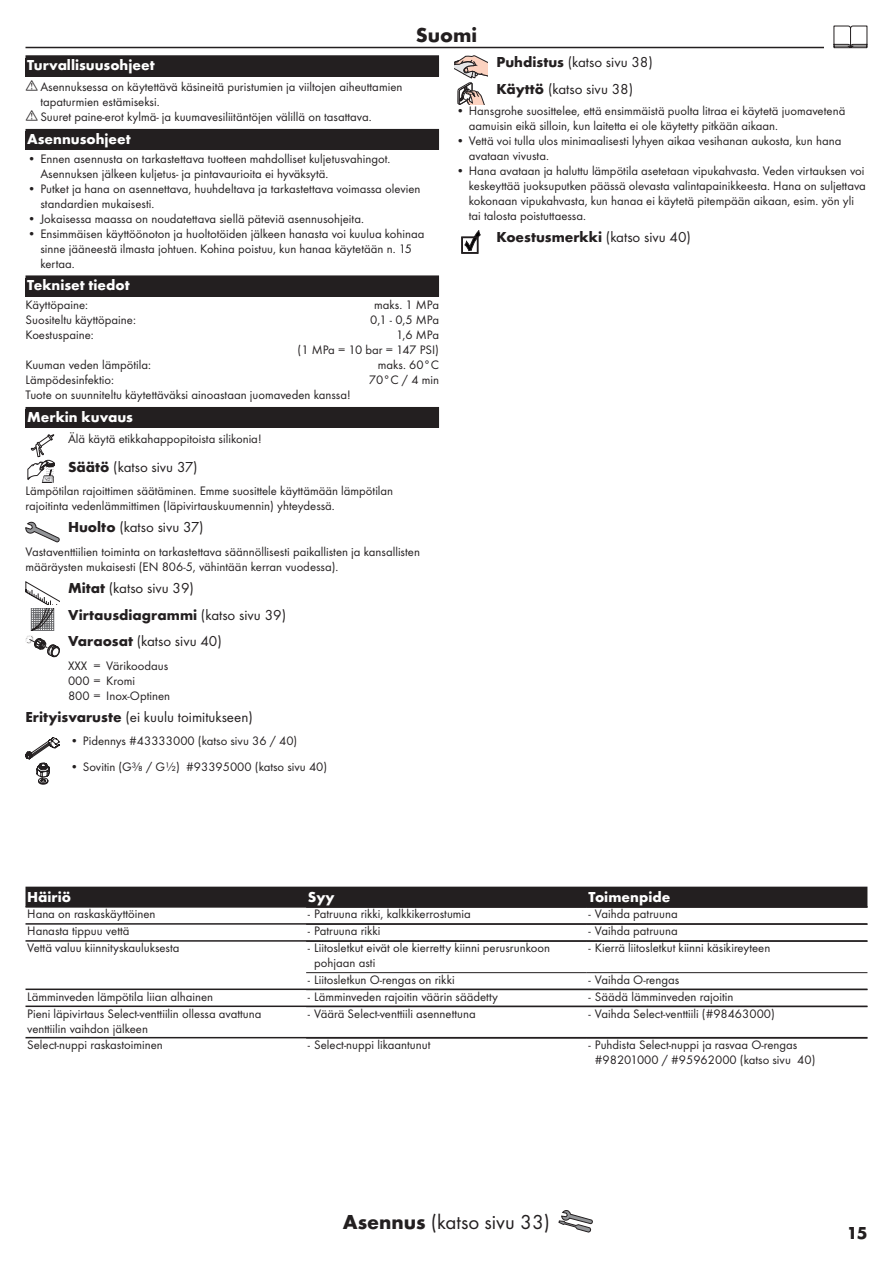
<style>
.page{position:relative;width:893px;height:1263px;background:#fff}
.page>*{position:absolute;margin:0;border:0;box-sizing:border-box;transform-origin:0 0}
.Montage_mit_Symbol_F{font:21px "Futura TOT Boo";color:#231f20}
.Sprache_Rahmenwechse{font:700 21px "Futura TOT";color:#231f20}
.t1{font:700 18px "Futura TOT";color:#231f20}
.Ueberschrift_Grafik{font:15px "Futura TOT Boo";color:#231f20}
.Ueberschrift_Grafik-2{font:700 15px "Futura TOT";color:#231f20}
.Ueberschrift_FI{font:700 15px "Futura TOT";color:#fff}
.Ueberschrift_nach_Gr{font:15px "Futura TOT Boo";color:#231f20}
.Tabelle_Kopf_FI{font:700 15px "Futura TOT";color:#fff}
.Ueberschrift___FI{font:700 15px "Futura TOT";color:#fff}
.Normaltext_nach_Graf{font:12.75px/15px "Futura TOT Boo";color:#231f20}
.Techn__Daten_FI{font:12.75px/15px "Futura TOT Boo";color:#231f20;text-align:right}
.Tabelle_Spalte_A4_FI{font:12.75px/15px "Futura TOT Boo";color:#231f20}
.Farbe_FI{font:12.75px/15px "Futura TOT Boo";color:#231f20}
.Normaltext_Grafik_FI{font:12.75px "Futura TOT Boo";color:#231f20}
.s1{font-family:"Futura TOT";font-weight:700}
.s2{font-family:"Futura TOT Boo";font-weight:400}
</style>
<div class="page">
<hr style="left:26px;top:47px;width:841px;height:1px;background:#231f20">
<div style="left:825px;top:26px;width:51px;height:25px;background:#fff"></div>
<svg style="left:833px;top:26px;width:34px;height:22px"></svg>
<svg style="left:559px;top:1210px;width:34px;height:22px"></svg>
<div style="left:26px;top:55px;width:413px;height:21px;background:#231f20"></div>
<div style="left:26px;top:129px;width:413px;height:21px;background:#231f20"></div>
<div style="left:26px;top:278px;width:413px;height:19px;background:#231f20"></div>
<div style="left:26px;top:275px;width:413px;height:21px;background:#231f20"></div>
<div style="left:26px;top:407px;width:413px;height:21px;background:#231f20"></div>
<svg style="left:27px;top:434px;width:28px;height:49px"></svg>
<svg style="left:26px;top:522px;width:34px;height:20px"></svg>
<svg style="left:26px;top:581px;width:34px;height:76px"></svg>
<svg style="left:26px;top:737px;width:34px;height:47px"></svg>
<svg style="left:454px;top:56px;width:34px;height:49px"></svg>
<svg style="left:462px;top:231px;width:18px;height:22px"></svg>
<div style="left:26px;top:887px;width:841px;height:19px;background:#231f20"></div>
<hr style="left:26px;top:906px;width:841px;height:2px;background:#231f20">
<hr style="left:26px;top:923px;width:841px;height:2px;background:#231f20">
<hr style="left:26px;top:940px;width:841px;height:2px;background:#231f20">
<hr style="left:306px;top:972px;width:281px;height:1px;background:#231f20">
<hr style="left:587px;top:972px;width:280px;height:1px;background:#231f20">
<hr style="left:26px;top:988px;width:841px;height:2px;background:#231f20">
<hr style="left:26px;top:1005px;width:841px;height:2px;background:#231f20">
<hr style="left:26px;top:1037px;width:841px;height:1px;background:#231f20">
<hr style="left:306px;top:1038px;width:281px;height:1px;background:#231f20">
<hr style="left:587px;top:1038px;width:280px;height:1px;background:#231f20">
<p class="Sprache_Rahmenwechse" style="left:416px;top:22px;width:63px">Suomi</p>
<p class="Ueberschrift___FI" style="left:27px;top:56px;width:129px">Turvallisuusohjeet</p>
<p class="Normaltext_nach_Graf" style="left:40px;top:79px;width:364px">Asennuksessa on käytettävä käsineitä puristumien ja viiltojen aiheuttamien tapaturmien estämiseksi.</p>
<p class="Normaltext_nach_Graf" style="left:40px;top:109px;width:333px">Suuret paine-erot kylmä- ja kuumavesiliitäntöjen välillä on tasattava.</p>
<p class="Ueberschrift_FI" style="left:27px;top:129px;width:105px">Asennusohjeet</p>
<p class="Normaltext_nach_Graf" style="left:40px;top:151px;width:351px;text-indent:-13px">• Ennen asennusta on tarkastettava tuotteen mahdolliset kuljetusvahingot.<br>Asennuksen jälkeen kuljetus- ja pintavaurioita ei hyväksytä.</p>
<p class="Normaltext_nach_Graf" style="left:40px;top:181px;width:382px;text-indent:-13px">• Putket ja hana on asennettava, huuhdeltava ja tarkastettava voimassa olevien standardien mukaisesti.</p>
<p class="Normaltext_nach_Graf" style="left:28px;top:211px;width:338px">• Jokaisessa maassa on noudatettava siellä päteviä asennusohjeita.</p>
<p class="Normaltext_nach_Graf" style="left:40px;top:226px;width:386px;text-indent:-13px">• Ensimmäisen käyttöönoton ja huoltotöiden jälkeen hanasta voi kuulua kohinaa sinne jääneestä ilmasta johtuen. Kohina poistuu, kun hanaa käytetään n. 15 kertaa.</p>
<p class="Ueberschrift_FI" style="left:27px;top:276px;width:104px">Tekniset tiedot</p>
<p class="Techn__Daten_FI" style="left:26px;top:297px;width:64px">Käyttöpaine:</p>
<p class="Techn__Daten_FI" style="left:374px;top:297px;width:66px">maks. 1 MPa</p>
<p class="Techn__Daten_FI" style="left:26px;top:312px;width:112px">Suositeltu käyttöpaine:</p>
<p class="Techn__Daten_FI" style="left:370px;top:312px;width:70px">0,1 - 0,5 MPa</p>
<p class="Techn__Daten_FI" style="left:26px;top:327px;width:70px">Koestuspaine:</p>
<p class="Techn__Daten_FI" style="left:298px;top:327px;width:143px">1,6 MPa<br>(1 MPa = 10 bar = 147 PSI)</p>
<p class="Techn__Daten_FI" style="left:26px;top:357px;width:127px">Kuuman veden lämpötila:</p>
<p class="Techn__Daten_FI" style="left:378px;top:357px;width:63px">maks. 60°C</p>
<p class="Techn__Daten_FI" style="left:26px;top:372px;width:90px">Lämpödesinfektio:</p>
<p class="Techn__Daten_FI" style="left:369px;top:372px;width:72px">70°C / 4 min</p>
<p class="Techn__Daten_FI" style="left:26px;top:387px;width:327px">Tuote on suunniteltu käytettäväksi ainoastaan juomaveden kanssa!</p>
<p class="Ueberschrift_FI" style="left:27px;top:407px;width:107px">Merkin kuvaus</p>
<p class="Normaltext_Grafik_FI" style="left:68px;top:431px;width:195px">Älä käytä etikkahappopitoista silikonia!</p>
<p class="Ueberschrift_Grafik" style="left:68px;top:458px;width:131px"><span class="s1">Säätö</span> (katso sivu 37)</p>
<p class="Normaltext_nach_Graf" style="left:26px;top:483px;width:369px">Lämpötilan rajoittimen säätäminen. Emme suosittele käyttämään lämpötilan rajoitinta vedenlämmittimen (läpivirtauskuumennin) yhteydessä.</p>
<p class="Ueberschrift_Grafik" style="left:68px;top:518px;width:137px"><span class="s1">Huolto</span> (katso sivu 37)</p>
<p class="Normaltext_nach_Graf" style="left:26px;top:544px;width:396px">Vastaventtiilien toiminta on tarkastettava säännöllisesti paikallisten ja kansallisten määräysten mukaisesti (EN 806-5, vähintään kerran vuodessa).</p>
<p class="Ueberschrift_Grafik" style="left:68px;top:579px;width:127px"><span class="s1">Mitat</span> (katso sivu 39)</p>
<p class="Ueberschrift_Grafik-2" style="left:68px;top:605px;width:220px">Virtausdiagrammi <span class="s2">(katso sivu 39)</span></p>
<p class="Ueberschrift_Grafik" style="left:68px;top:632px;width:155px"><span class="s1">Varaosat</span> (katso sivu 40)</p>
<p class="Farbe_FI" style="left:68px;top:658px;width:104px">XXX = Värikoodaus<br>000 = Kromi<br>800 = Inox-Optinen</p>
<p class="Ueberschrift_nach_Gr" style="left:26px;top:708px;width:229px"><span class="s1">Erityisvaruste</span> (ei kuulu toimitukseen)</p>
<p class="Normaltext_nach_Graf" style="left:70px;top:733px;width:229px">• Pidennys #43333000 (katso sivu 36 / 40)</p>
<p class="Normaltext_nach_Graf" style="left:70px;top:759px;width:259px">• Sovitin (G⅜ / G½) #93395000 (katso sivu 40)</p>
<p class="Ueberschrift_Grafik" style="left:496px;top:53px;width:158px"><span class="s1">Puhdistus</span> (katso sivu 38)</p>
<p class="Ueberschrift_Grafik" style="left:496px;top:80px;width:138px"><span class="s1">Käyttö</span> (katso sivu 38)</p>
<p class="Normaltext_nach_Graf" style="left:469px;top:103px;width:378px;text-indent:-13px">• Hansgrohe suosittelee, että ensimmäistä puolta litraa ei käytetä juomavetenä aamuisin eikä silloin, kun laitetta ei ole käytetty pitkään aikaan.</p>
<p class="Normaltext_nach_Graf" style="left:469px;top:133px;width:374px;text-indent:-13px">• Vettä voi tulla ulos minimaalisesti lyhyen aikaa vesihanan aukosta, kun hana avataan vivusta.</p>
<p class="Normaltext_nach_Graf" style="left:469px;top:163px;width:399px;text-indent:-13px">• Hana avataan ja haluttu lämpötila asetetaan vipukahvasta. Veden virtauksen voi keskeyttää juoksuputken päässä olevasta valintapainikkeesta. Hana on suljettava kokonaan vipukahvasta, kun hanaa ei käytetä pitempään aikaan, esim. yön yli tai talosta poistuttaessa.</p>
<p class="Ueberschrift_Grafik-2" style="left:496px;top:228px;width:196px">Koestusmerkki <span class="s2">(katso sivu 40)</span></p>
<p class="Tabelle_Kopf_FI" style="left:27px;top:887px;width:45px">Häiriö</p>
<p class="Tabelle_Kopf_FI" style="left:308px;top:887px;width:28px">Syy</p>
<p class="Tabelle_Kopf_FI" style="left:588px;top:887px;width:83px">Toimenpide</p>
<p class="Tabelle_Spalte_A4_FI" style="left:27px;top:906px;width:130px">Hana on raskaskäyttöinen</p>
<p class="Normaltext_nach_Graf" style="left:308px;top:906px;width:165px">- Patruuna rikki, kalkkikerrostumia</p>
<p class="Normaltext_nach_Graf" style="left:588px;top:906px;width:91px">- Vaihda patruuna</p>
<p class="Tabelle_Spalte_A4_FI" style="left:27px;top:923px;width:104px">Hanasta tippuu vettä</p>
<p class="Normaltext_nach_Graf" style="left:308px;top:923px;width:74px">- Patruuna rikki</p>
<p class="Normaltext_nach_Graf" style="left:588px;top:923px;width:91px">- Vaihda patruuna</p>
<p class="Tabelle_Spalte_A4_FI" style="left:27px;top:940px;width:154px">Vettä valuu kiinnityskauluksesta</p>
<p class="Normaltext_nach_Graf" style="left:314px;top:940px;width:237px;text-indent:-6px">- Liitosletkut eivät ole kierretty kiinni perusrunkoon pohjaan asti</p>
<p class="Normaltext_nach_Graf" style="left:588px;top:940px;width:183px">- Kierrä liitosletkut kiinni käsikireyteen</p>
<p class="Normaltext_nach_Graf" style="left:308px;top:972px;width:148px">- Liitosletkun O-rengas on rikki</p>
<p class="Normaltext_nach_Graf" style="left:588px;top:972px;width:92px">- Vaihda O-rengas</p>
<p class="Tabelle_Spalte_A4_FI" style="left:27px;top:989px;width:188px">Lämminveden lämpötila liian alhainen</p>
<p class="Normaltext_nach_Graf" style="left:308px;top:989px;width:192px">- Lämminveden rajoitin väärin säädetty</p>
<p class="Normaltext_nach_Graf" style="left:588px;top:989px;width:146px">- Säädä lämminveden rajoitin</p>
<p class="Tabelle_Spalte_A4_FI" style="left:27px;top:1006px;width:236px">Pieni läpivirtaus Select-venttiilin ollessa avattuna venttiilin vaihdon jälkeen</p>
<p class="Normaltext_nach_Graf" style="left:308px;top:1006px;width:169px">- Väärä Select-venttiili asennettuna</p>
<p class="Normaltext_nach_Graf" style="left:588px;top:1006px;width:188px">- Vaihda Select-venttiili (#98463000)</p>
<p class="Tabelle_Spalte_A4_FI" style="left:27px;top:1037px;width:137px">Select-nuppi raskastoiminen</p>
<p class="Normaltext_nach_Graf" style="left:308px;top:1037px;width:124px">- Select-nuppi likaantunut</p>
<p class="Normaltext_nach_Graf" style="left:595px;top:1037px;width:222px;text-indent:-6px">- Puhdista Select-nuppi ja rasvaa O-rengas #98201000 / #95962000 (katso sivu 40)</p>
<p class="Montage_mit_Symbol_F" style="left:343px;top:1209px;width:209px"><span class="s1">Asennus</span> (katso sivu 33)</p>
<h2 class="t1" style="left:847px;top:1222px;width:22px">15</h2>
</div>
